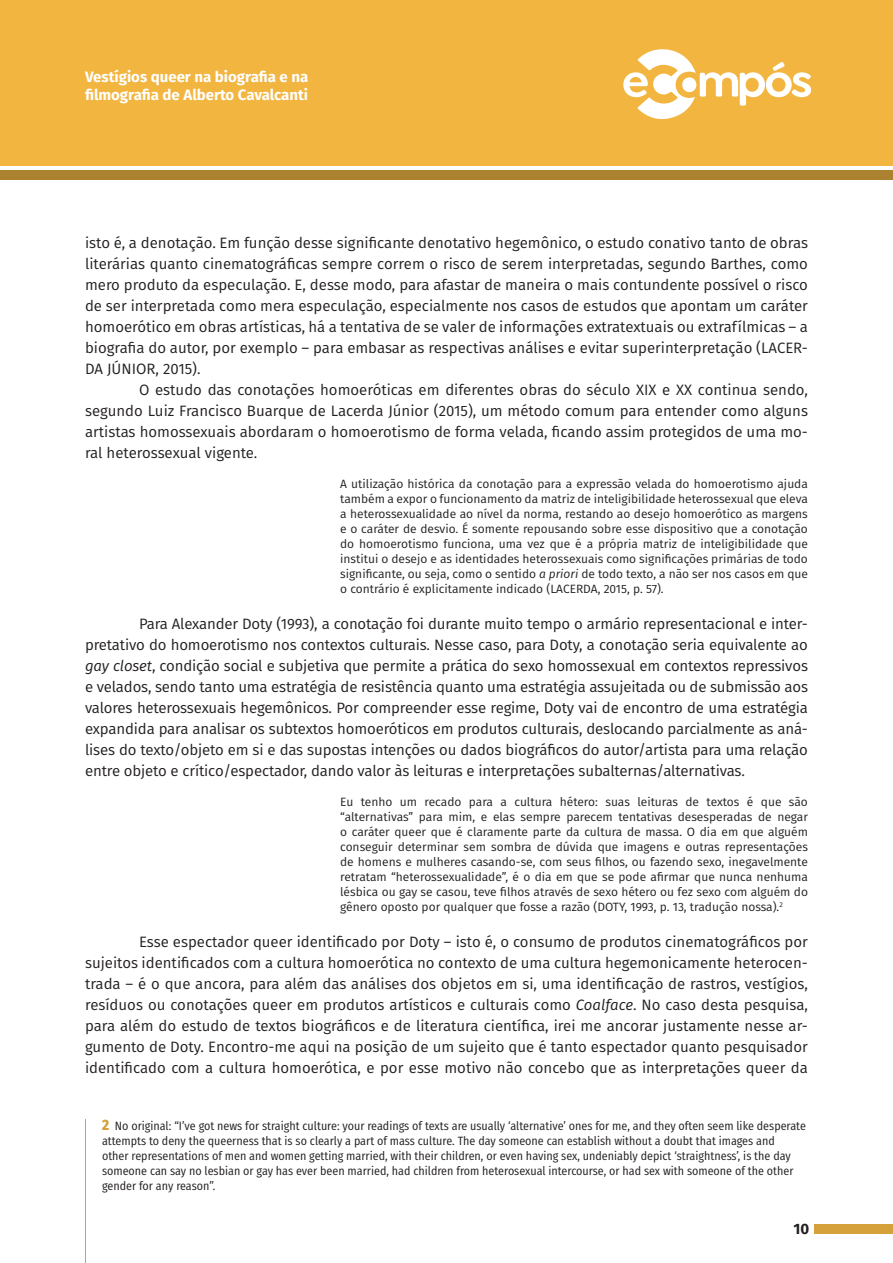
<style>
.page{position:relative;width:893px;height:1263px;background:#fff}
.page>*{position:absolute;margin:0;border:0;box-sizing:border-box;transform-origin:0 0}
.t1{font:15px/21px "Fira Sans";color:#231f20;text-align:justify}
.t2{font:700 15px/18px "Fira Sans";color:#fff}
.t3{font:700 15px "Fira Sans";color:#231f20}
.t4{font:12px/15px "Fira Sans";color:#231f20;text-align:justify}
.t5{font:12px/15px "Fira Sans Condensed";color:#231f20}
.s1{font-style:italic}
.s2{font-weight:800;font-size:15px;color:#d4a13b}
</style>
<div class="page">
<div style="left:0;top:0;width:893px;height:166px;background:#f2b540"></div>
<div style="left:0;top:170px;width:893px;height:10px;background:#ab822f"></div>
<div style="left:814px;top:1224px;width:79px;height:9px;background:#d4a13b"></div>
<svg style="left:623px;top:49px;width:188px;height:70px"></svg>
<hr style="left:85px;top:1119px;width:1px;height:144px;background:#d4a13b">
<p class="t2" style="left:85px;top:66px;width:225px">Vestígios queer na biografia e na filmografia de Alberto Cavalcanti</p>
<p class="t1" style="left:85px;top:232px;width:724px">isto é, a denotação. Em função desse significante denotativo hegemônico, o estudo conativo tanto de obras literárias quanto cinematográficas sempre correm o risco de serem interpretadas, segundo Barthes, como mero produto da especulação. E, desse modo, para afastar de maneira o mais contundente possível o risco de ser interpretada como mera especulação, especialmente nos casos de estudos que apontam um caráter homoerótico em obras artísticas, há a tentativa de se valer de informações extratextuais ou extrafílmicas – a biografia do autor, por exemplo – para embasar as respectivas análises e evitar superinterpretação (LACER-DA JÚNIOR, 2015).</p>
<p class="t1" style="left:85px;top:379px;width:724px;text-indent:54px">O estudo das conotações homoeróticas em diferentes obras do século XIX e XX continua sendo, segundo Luiz Francisco Buarque de Lacerda Júnior (2015), um método comum para entender como alguns artistas homossexuais abordaram o homoerotismo de forma velada, ficando assim protegidos de uma mo&shy;ral heterossexual vigente.</p>
<p class="t4" style="left:340px;top:476px;width:469px">A utilização histórica da conotação para a expressão velada do homoerotismo ajuda também a expor o funcionamento da matriz de inteligibilidade heterossexual que eleva a heterossexualidade ao nível da norma, restando ao desejo homoerótico as margens e o caráter de desvio. É somente repousando sobre esse dispositivo que a conotação do homoerotismo funciona, uma vez que é a própria matriz de inteligibilidade que institui o desejo e as identidades heterossexuais como significações primárias de todo significante, ou seja, como o sentido <span class="s1">a priori</span> de todo texto, a não ser nos casos em que o contrário é explicitamente indicado (LACERDA, 2015, p. 57).</p>
<p class="t1" style="left:85px;top:613px;width:724px;text-indent:54px">Para Alexander Doty (1993), a conotação foi durante muito tempo o armário representacional e inter&shy;pretativo do homoerotismo nos contextos culturais. Nesse caso, para Doty, a conotação seria equivalente ao <span class="s1">gay closet</span>, condição social e subjetiva que permite a prática do sexo homossexual em contextos repressivos e velados, sendo tanto uma estratégia de resistência quanto uma estratégia assujeitada ou de submissão aos valores heterossexuais hegemônicos. Por compreender esse regime, Doty vai de encontro de uma estratégia expandida para analisar os subtextos homoeróticos em produtos culturais, deslocando parcialmente as aná&shy;lises do texto/objeto em si e das supostas intenções ou dados biográficos do autor/artista para uma relação entre objeto e crítico/espectador, dando valor às leituras e interpretações subalternas/alternativas.</p>
<p class="t4" style="left:340px;top:794px;width:469px">Eu tenho um recado para a cultura hétero: suas leituras de textos é que são “alternativas” para mim, e elas sempre parecem tentativas desesperadas de negar o caráter queer que é claramente parte da cultura de massa. O dia em que alguém conseguir determinar sem sombra de dúvida que imagens e outras representações de homens e mulheres casando-se, com seus filhos, ou fazendo sexo, inegavelmente retratam “heterossexualidade”, é o dia em que se pode afirmar que nunca nenhuma lésbica ou gay se casou, teve filhos através de sexo hétero ou fez sexo com alguém do gênero oposto por qualquer que fosse a razão (DOTY, 1993, p. 13, tradução nossa).<sup>2</sup></p>
<p class="t1" style="left:85px;top:931px;width:724px;text-indent:54px">Esse espectador queer identificado por Doty – isto é, o consumo de produtos cinematográficos por sujeitos identificados com a cultura homoerótica no contexto de uma cultura hegemonicamente heterocen&shy;trada – é o que ancora, para além das análises dos objetos em si, uma identificação de rastros, vestígios, resíduos ou conotações queer em produtos artísticos e culturais como <span class="s1">Coalface</span>. No caso desta pesquisa, para além do estudo de textos biográficos e de literatura científica, irei me ancorar justamente nesse ar&shy;gumento de Doty. Encontro-me aqui na posição de um sujeito que é tanto espectador quanto pesquisador identificado com a cultura homoerótica, e por esse motivo não concebo que as interpretações queer da</p>
<p class="t5" style="left:102px;top:1118px;width:705px"><span class="s2">2</span> No original: “I’ve got news for straight culture: your readings of texts are usually ‘alternative’ ones for me, and they often seem like desperate attempts to deny the queerness that is so clearly a part of mass culture. The day someone can establish without a doubt that images and<br>other representations of men and women getting married, with their children, or even having sex, undeniably depict ‘straightness’, is the day someone can say no lesbian or gay has ever been married, had children from heterosexual intercourse, or had sex with someone of the other gender for any reason”.</p>
<p class="t3" style="left:793px;top:1216px;width:17px">10</p>
</div>
